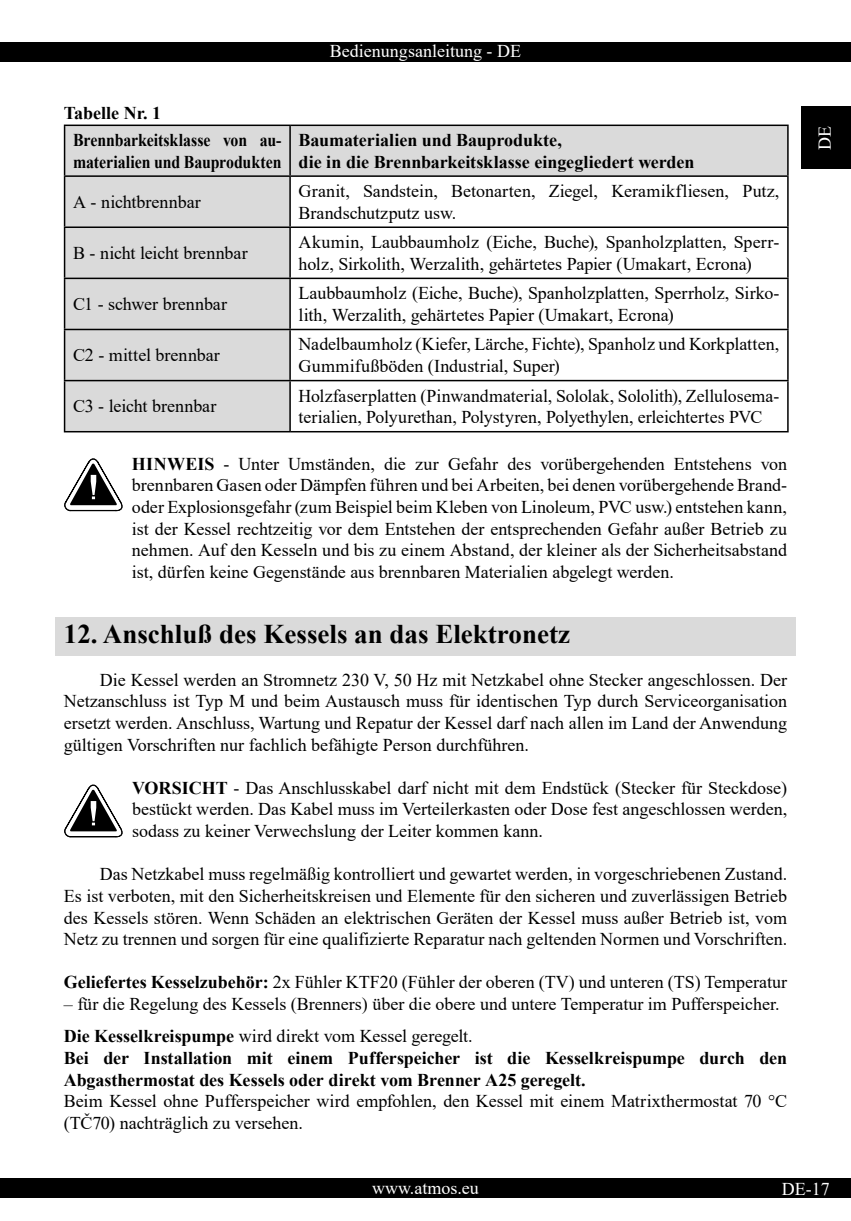
<style>
.page{position:relative;width:851px;height:1221px;background:#fff}
.page>*{position:absolute;margin:0;border:0;box-sizing:border-box;transform-origin:0 0}
.t1{font:700 27px "Times New Roman";color:#000}
.t2{font:18px/21.6px "Times New Roman";color:#000}
.t3{font:700 18px/21.6px "Times New Roman";letter-spacing:-.005em;color:#000}
.t4{font:18px "Times New Roman";color:#fff}
.t5{font:700 18px "Times New Roman";letter-spacing:-.005em;color:#000;scale:.88 1}
.s1{font-weight:700}
</style>
<div class="page">
<div style="left:0;top:43px;width:850px;height:19px;background:#000"></div>
<div style="left:801px;top:106px;width:49px;height:63px;background:#000"></div>
<div style="left:0;top:1178px;width:850px;height:20px;background:#000"></div>
<div style="left:55px;top:617px;width:740px;height:38px;background:#dadada"></div>
<svg style="left:65px;top:126px;width:722px;height:305px"></svg>
<hr style="left:64px;top:124px;width:226px;height:2px;background:#000">
<hr style="left:64px;top:126px;width:1px;height:49px;background:#000">
<hr style="left:290px;top:124px;width:498px;height:2px;background:#000">
<hr style="left:289px;top:126px;width:2px;height:49px;background:#000">
<hr style="left:787px;top:126px;width:1px;height:49px;background:#000">
<hr style="left:64px;top:175px;width:226px;height:2px;background:#000">
<hr style="left:64px;top:177px;width:1px;height:49px;background:#000">
<hr style="left:290px;top:175px;width:498px;height:2px;background:#000">
<hr style="left:289px;top:177px;width:2px;height:49px;background:#000">
<hr style="left:787px;top:177px;width:1px;height:49px;background:#000">
<hr style="left:64px;top:226px;width:226px;height:2px;background:#000">
<hr style="left:64px;top:228px;width:1px;height:49px;background:#000">
<hr style="left:290px;top:226px;width:498px;height:2px;background:#000">
<hr style="left:289px;top:228px;width:2px;height:49px;background:#000">
<hr style="left:787px;top:228px;width:1px;height:49px;background:#000">
<hr style="left:64px;top:277px;width:226px;height:2px;background:#000">
<hr style="left:64px;top:279px;width:1px;height:50px;background:#000">
<hr style="left:290px;top:277px;width:498px;height:2px;background:#000">
<hr style="left:289px;top:279px;width:2px;height:50px;background:#000">
<hr style="left:787px;top:279px;width:1px;height:50px;background:#000">
<hr style="left:64px;top:329px;width:226px;height:1px;background:#000">
<hr style="left:64px;top:330px;width:1px;height:50px;background:#000">
<hr style="left:290px;top:329px;width:498px;height:1px;background:#000">
<hr style="left:289px;top:330px;width:2px;height:50px;background:#000">
<hr style="left:787px;top:330px;width:1px;height:50px;background:#000">
<hr style="left:64px;top:380px;width:226px;height:1px;background:#000">
<hr style="left:64px;top:381px;width:1px;height:50px;background:#000">
<hr style="left:290px;top:380px;width:498px;height:1px;background:#000">
<hr style="left:289px;top:381px;width:2px;height:50px;background:#000">
<hr style="left:787px;top:381px;width:1px;height:50px;background:#000">
<hr style="left:64px;top:431px;width:226px;height:1px;background:#000">
<hr style="left:290px;top:431px;width:498px;height:1px;background:#000">
<svg style="left:64px;top:458px;width:59px;height:53px"></svg>
<svg style="left:64px;top:784px;width:59px;height:53px"></svg>
<p class="t4" style="left:330px;top:39px;width:192px">Bedienungsanleitung - DE</p>
<p class="t3" style="left:73px;top:98px;width:210px;line-height:27.5px;text-indent:-9px">Tabelle Nr. 1<br>Brennbarkeitsklasse von au-</p>
<p class="t5" style="left:73px;top:149px;width:238px">materialien und Bauprodukten</p>
<p class="t3" style="left:298px;top:129px;width:397px">Baumaterialien und Bauprodukte,<br>die in die Brennbarkeitsklasse eingegliedert werden</p>
<p class="t2" style="left:73px;top:190px;width:129px">A - nichtbrennbar</p>
<p class="t2" style="left:298px;top:180px;width:482px">Granit, Sandstein, Betonarten, Ziegel, Keramikfliesen, Putz,<br>Brandschutzputz usw.</p>
<p class="t2" style="left:73px;top:242px;width:176px">B - nicht leicht brennbar</p>
<p class="t2" style="left:298px;top:231px;width:482px">Akumin, Laubbaumholz (Eiche, Buche), Spanholzplatten, Sperr&shy;holz, Sirkolith, Werzalith, gehärtetes Papier (Umakart, Ecrona)</p>
<p class="t2" style="left:73px;top:293px;width:155px">C1 - schwer brennbar</p>
<p class="t2" style="left:298px;top:282px;width:482px">Laubbaumholz (Eiche, Buche), Spanholzplatten, Sperrholz, Sirko&shy;lith, Werzalith, gehärtetes Papier (Umakart, Ecrona)</p>
<p class="t2" style="left:73px;top:344px;width:148px">C2 - mittel brennbar</p>
<p class="t2" style="left:298px;top:333px;width:482px">Nadelbaumholz (Kiefer, Lärche, Fichte), Spanholz und Korkplatten,<br>Gummifußböden (Industrial, Super)</p>
<p class="t2" style="left:73px;top:395px;width:145px">C3 - leicht brennbar</p>
<p class="t2" style="left:298px;top:384px;width:482px">Holzfaserplatten (Pinwandmaterial, Sololak, Sololith), Zellulosema&shy;terialien, Polyurethan, Polystyren, Polyethylen, erleichtertes PVC</p>
<p class="t2" style="left:132px;top:452px;width:656px;text-align:justify"><span class="s1">HINWEIS</span> - Unter Umständen, die zur Gefahr des vorübergehenden Entstehens von brennbaren Gasen oder Dämpfen führen und bei Arbeiten, bei denen vorübergehende Brand&shy;oder Explosionsgefahr (zum Beispiel beim Kleben von Linoleum, PVC usw.) entstehen kann, ist der Kessel rechtzeitig vor dem Entstehen der entsprechenden Gefahr außer Betrieb zu nehmen. Auf den Kesseln und bis zu einem Abstand, der kleiner als der Sicherheitsabstand ist, dürfen keine Gegenstände aus brennbaren Materialien abgelegt werden.</p>
<h1 class="t1" style="left:64px;top:614px;width:507px">12. Anschluß des Kessels an das Elektronetz</h1>
<p class="t2" style="left:64px;top:668px;width:724px;text-align:justify;text-indent:36px">Die Kessel werden an Stromnetz 230 V, 50 Hz mit Netzkabel ohne Stecker angeschlossen. Der Netzanschluss ist Typ M und beim Austausch muss für identischen Typ durch Serviceorganisation ersetzt werden. Anschluss, Wartung und Repatur der Kessel darf nach allen im Land der Anwendung gültigen Vorschriften nur fachlich befähigte Person durchführen.</p>
<p class="t2" style="left:132px;top:776px;width:656px;text-align:justify"><span class="s1">VORSICHT</span> - Das Anschlusskabel darf nicht mit dem Endstück (Stecker für Steckdose) bestückt werden. Das Kabel muss im Verteilerkasten oder Dose fest angeschlossen werden, sodass zu keiner Verwechslung der Leiter kommen kann.</p>
<p class="t2" style="left:64px;top:862px;width:724px;text-align:justify;text-indent:36px">Das Netzkabel muss regelmäßig kontrolliert und gewartet werden, in vorgeschriebenen Zustand.<br>Es ist verboten, mit den Sicherheitskreisen und Elemente für den sicheren und zuverlässigen Betrieb des Kessels stören. Wenn Schäden an elektrischen Geräten der Kessel muss außer Betrieb ist, vom Netz zu trennen und sorgen für eine qualifizierte Reparatur nach geltenden Normen und Vorschriften.</p>
<p class="t2" style="left:64px;top:970px;width:724px"><span class="s1">Geliefertes Kesselzubehör:</span> 2x Fühler KTF20 (Fühler der oberen (TV) und unteren (TS) Temperatur</p>
<p class="t2" style="left:64px;top:987px;width:717px;line-height:32.4px">– für die Regelung des Kessels (Brenners) über die obere und untere Temperatur im Pufferspeicher.<br><span class="s1">Die Kesselkreispumpe</span> wird direkt vom Kessel geregelt.</p>
<p class="t3" style="left:64px;top:1046px;width:724px">Bei der Installation mit einem Pufferspeicher ist die Kesselkreispumpe durch den<br>Abgasthermostat des Kessels oder direkt vom Brenner A25 geregelt.</p>
<p class="t2" style="left:64px;top:1089px;width:724px">Beim Kessel ohne Pufferspeicher wird empfohlen, den Kessel mit einem Matrixthermostat 70 °C (TČ70) nachträglich zu versehen.</p>
<p class="t4" style="left:811px;top:149px;width:25px;rotate:-90deg">DE</p>
<p class="t4" style="left:372px;top:1174px;width:108px">www.atmos.eu</p>
<p class="t4" style="left:781px;top:1175px;width:49px">DE-17</p>
</div>
